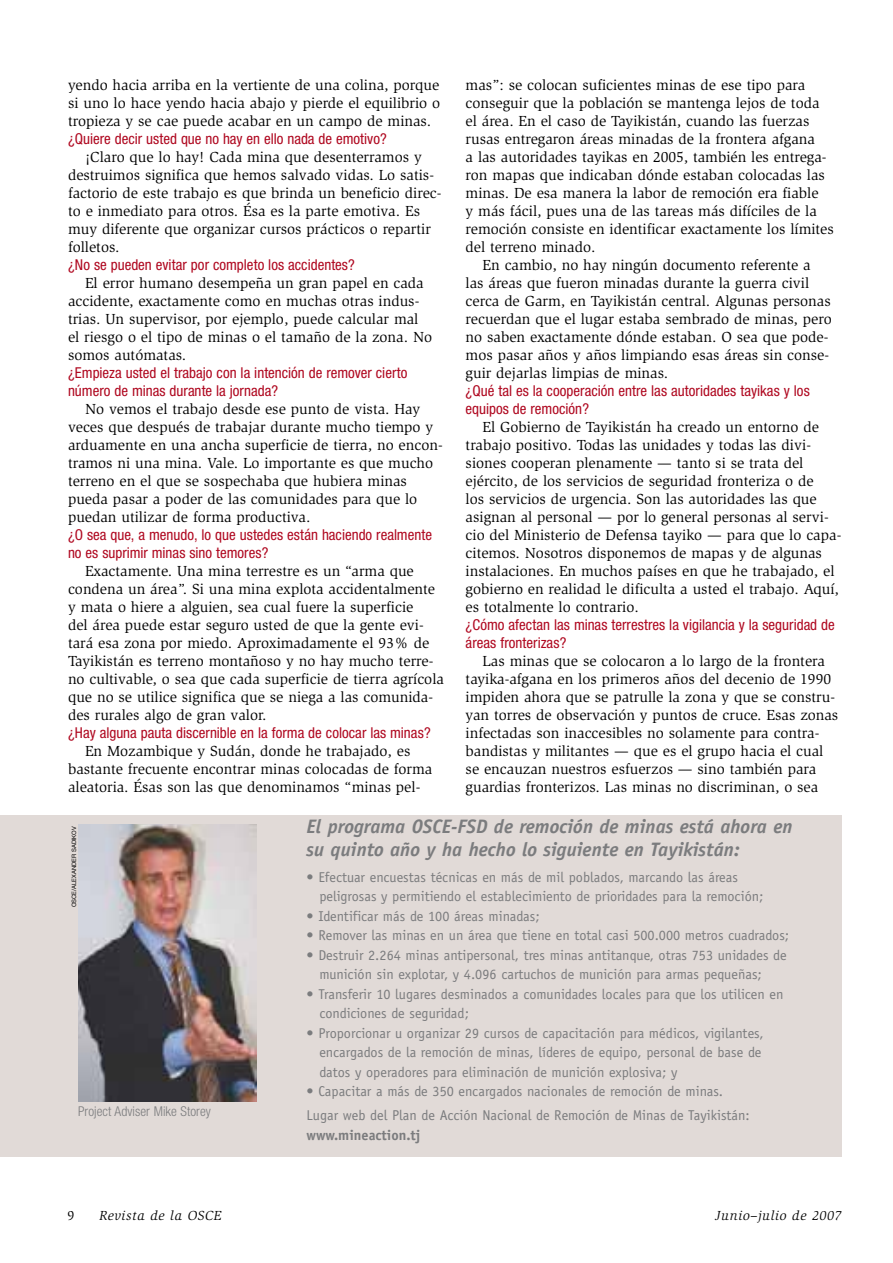
<style>
.page{position:relative;width:893px;height:1263px;background:#fff}
.page>*{position:absolute;margin:0;border:0;box-sizing:border-box;transform-origin:0 0}
.t1{font:italic 700 19.5px/23.4px "Officina Sans";color:#7b7c7e}
.t2{font:15px/18px "Slimbach";color:#000}
.t3{font:condensed 15px/18px "Helvetica Neue";color:#af071f}
.t4{font:14.25px/19.5px "Officina Sans";color:#7b7c7e}
.t5{font:700 14.25px "Officina Sans";color:#7b7c7e}
.t6{font:italic 13.5px "Slimbach";letter-spacing:.05em;color:#000}
.t7{font:300 condensed 13.5px "Helvetica Neue";letter-spacing:.005em;color:#7b7c7e}
.t8{font:13.5px "Slimbach";color:#000}
.t9{font:6px "Helvetica Neue";color:#000}
</style>
<div class="page">
<div style="left:1px;top:815px;width:841px;height:342px;background:#e1dad7"></div>
<img style="left:78px;top:825px;width:179px;height:276px">
<p class="t2" style="left:68px;top:77px;width:374px;text-align:justify">yendo hacia arriba en la vertiente de una colina, porque si uno lo hace yendo hacia abajo y pierde el equilibrio o tropieza y se cae puede acabar en un campo de minas.</p>
<p class="t3" style="left:68px;top:131px;width:320px">¿Quiere decir usted que no hay en ello nada de emotivo?</p>
<p class="t2" style="left:68px;top:149px;width:375px;text-indent:17px">¡Claro que lo hay! Cada mina que desenterramos y destruimos significa que hemos salvado vidas. Lo satis&shy;factorio de este trabajo es que brinda un beneficio direc&shy;to e inmediato para otros. Ésa es la parte emotiva. Es muy diferente que organizar cursos prácticos o repartir folletos.</p>
<p class="t3" style="left:68px;top:257px;width:288px">¿No se pueden evitar por completo los accidentes?</p>
<p class="t2" style="left:68px;top:275px;width:366px;text-indent:17px">El error humano desempeña un gran papel en cada accidente, exactamente como en muchas otras indus&shy;trias. Un supervisor, por ejemplo, puede calcular mal el riesgo o el tipo de minas o el tamaño de la zona. No somos autómatas.</p>
<p class="t3" style="left:68px;top:365px;width:341px">¿Empieza usted el trabajo con la intención de remover cierto número de minas durante la jornada?</p>
<p class="t2" style="left:68px;top:401px;width:376px;text-indent:17px">No vemos el trabajo desde ese punto de vista. Hay veces que después de trabajar durante mucho tiempo y arduamente en una ancha superficie de tierra, no encon&shy;tramos ni una mina. Vale. Lo importante es que mucho terreno en el que se sospechaba que hubiera minas pueda pasar a poder de las comunidades para que lo puedan utilizar de forma productiva.</p>
<p class="t3" style="left:68px;top:527px;width:365px">¿O sea que, a menudo, lo que ustedes están haciendo realmente no es suprimir minas sino temores?</p>
<p class="t2" style="left:68px;top:563px;width:377px;text-indent:17px">Exactamente. Una mina terrestre es un “arma que condena un área”. Si una mina explota accidentalmente y mata o hiere a alguien, sea cual fuere la superficie<br>del área puede estar seguro usted de que la gente evi&shy;tará esa zona por miedo. Aproximadamente el 93% de Tayikistán es terreno montañoso y no hay mucho terre&shy;no cultivable, o sea que cada superficie de tierra agrícola que no se utilice significa que se niega a las comunida&shy;des rurales algo de gran valor.</p>
<p class="t3" style="left:68px;top:725px;width:364px">¿Hay alguna pauta discernible en la forma de colocar las minas?</p>
<p class="t2" style="left:68px;top:743px;width:366px;text-indent:17px">En Mozambique y Sudán, donde he trabajado, es bastante frecuente encontrar minas colocadas de forma aleatoria. Ésas son las que denominamos “minas pel-</p>
<p class="t2" style="left:466px;top:77px;width:341px">mas”: se colocan suficientes minas de ese tipo para</p>
<p class="t2" style="left:466px;top:95px;width:355px">conseguir que la población se mantenga lejos de toda</p>
<p class="t2" style="left:466px;top:113px;width:345px">el área. En el caso de Tayikistán, cuando las fuerzas</p>
<p class="t2" style="left:466px;top:131px;width:351px">rusas entregaron áreas minadas de la frontera afgana</p>
<p class="t2" style="left:466px;top:149px;width:362px">a las autoridades tayikas en 2005, también les entrega-</p>
<p class="t2" style="left:466px;top:167px;width:361px">ron mapas que indicaban dónde estaban colocadas las</p>
<p class="t2" style="left:466px;top:185px;width:354px">minas. De esa manera la labor de remoción era fiable</p>
<p class="t2" style="left:466px;top:203px;width:353px">y más fácil, pues una de las tareas más difíciles de la</p>
<p class="t2" style="left:466px;top:221px;width:370px">remoción consiste en identificar exactamente los límites</p>
<p class="t2" style="left:466px;top:239px;width:131px">del terreno minado.</p>
<p class="t2" style="left:483px;top:257px;width:329px">En cambio, no hay ningún documento referente a</p>
<p class="t2" style="left:466px;top:275px;width:345px">las áreas que fueron minadas durante la guerra civil</p>
<p class="t2" style="left:466px;top:293px;width:367px">cerca de Garm, en Tayikistán central. Algunas personas</p>
<p class="t2" style="left:466px;top:311px;width:368px">recuerdan que el lugar estaba sembrado de minas, pero</p>
<p class="t2" style="left:466px;top:329px;width:364px">no saben exactamente dónde estaban. O sea que pode-</p>
<p class="t2" style="left:466px;top:347px;width:365px">mos pasar años y años limpiando esas áreas sin conse-</p>
<p class="t2" style="left:466px;top:365px;width:204px">guir dejarlas limpias de minas.</p>
<p class="t3" style="left:466px;top:383px;width:346px">¿Qué tal es la cooperación entre las autoridades tayikas y los equipos de remoción?</p>
<p class="t2" style="left:466px;top:419px;width:377px;text-indent:17px">El Gobierno de Tayikistán ha creado un entorno de trabajo positivo. Todas las unidades y todas las divi&shy;siones cooperan plenamente — tanto si se trata del ejército, de los servicios de seguridad fronteriza o de<br>los servicios de urgencia. Son las autoridades las que asignan al personal — por lo general personas al servi&shy;cio del Ministerio de Defensa tayiko — para que lo capa&shy;citemos. Nosotros disponemos de mapas y de algunas instalaciones. En muchos países en que he trabajado, el gobierno en realidad le dificulta a usted el trabajo. Aquí, es totalmente lo contrario.</p>
<p class="t3" style="left:466px;top:617px;width:371px">¿Cómo afectan las minas terrestres la vigilancia y la seguridad de áreas fronterizas?</p>
<p class="t2" style="left:466px;top:653px;width:374px;text-indent:17px">Las minas que se colocaron a lo largo de la frontera tayika-afgana en los primeros años del decenio de 1990 impiden ahora que se patrulle la zona y que se constru&shy;yan torres de observación y puntos de cruce. Esas zonas infectadas son inaccesibles no solamente para contra&shy;bandistas y militantes — que es el grupo hacia el cual se encauzan nuestros esfuerzos — sino también para guardias fronterizos. Las minas no discriminan, o sea</p>
<p class="t9" style="left:72px;top:907px;width:82px;rotate:-90deg">OSCE/ALEXANDER SADIKOV</p>
<p class="t7" style="left:78px;top:1107px;width:134px">Project Adviser Mike Storey</p>
<h1 class="t1" style="left:307px;top:816px;width:487px">El programa OSCE-FSD de remoción de minas está ahora en su quinto año y ha hecho lo siguiente en Tayikistán:</h1>
<p class="t4" style="left:319px;top:868px;width:446px;text-indent:-13px">• Efectuar encuestas técnicas en más de mil poblados, marcando las áreas peligrosas y permitiendo el establecimiento de prioridades para la remoción;</p>
<p class="t4" style="left:307px;top:907px;width:235px">• Identificar más de 100 áreas minadas;</p>
<p class="t4" style="left:307px;top:927px;width:484px">• Remover las minas en un área que tiene en total casi 500.000 metros cuadrados;</p>
<p class="t4" style="left:319px;top:946px;width:469px;text-indent:-13px">• Destruir 2.264 minas antipersonal, tres minas antitanque, otras 753 unidades de munición sin explotar, y 4.096 cartuchos de munición para armas pequeñas;</p>
<p class="t4" style="left:319px;top:985px;width:466px;text-indent:-13px">• Transferir 10 lugares desminados a comunidades locales para que los utilicen en condiciones de seguridad;</p>
<p class="t4" style="left:319px;top:1024px;width:446px;text-indent:-13px">• Proporcionar u organizar 29 cursos de capacitación para médicos, vigilantes, encargados de la remoción de minas, líderes de equipo, personal de base de datos y operadores para eliminación de munición explosiva; y</p>
<p class="t4" style="left:307px;top:1081px;width:445px;line-height:23.7px">• Capacitar a más de 350 encargados nacionales de remoción de minas.<br>Lugar web del Plan de Acción Nacional de Remoción de Minas de Tayikistán:</p>
<p class="t5" style="left:307px;top:1129px;width:115px">www.mineaction.tj</p>
<p class="t8" style="left:68px;top:1210px;width:8px">9</p>
<p class="t6" style="left:100px;top:1210px;width:123px">Revista de la OSCE</p>
<p class="t6" style="left:715px;top:1210px;width:128px">Junio–julio de 2007</p>
</div>
